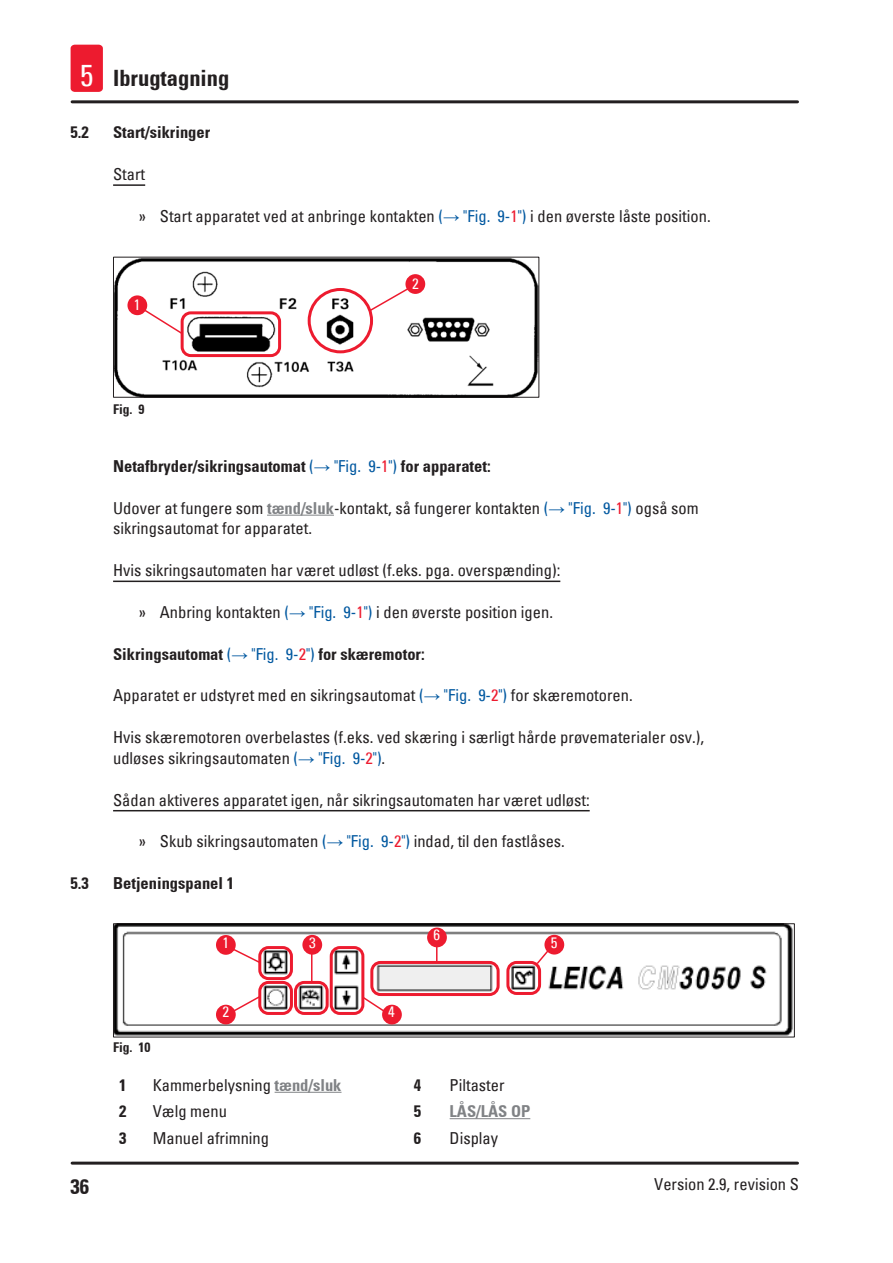
<style>
.page{position:relative;width:893px;height:1263px;background:#fff}
.page>*{position:absolute;margin:0;border:0;box-sizing:border-box;transform-origin:0 0}
.t1{font:700 condensed 22.5px "Univers";color:#231f20}
.t2{font:700 condensed 21px "Univers";color:#231f20}
.Description_text{font:condensed 16.5px/20.9px "Univers";color:#231f20}
.Subheading{font:700 condensed 16.5px "Univers";color:#231f20}
.I_Topic{font:condensed 16.5px "Univers";color:#231f20}
.Table_text{font:condensed 16.5px "Univers";color:#231f20}
.Table_text-2{font:700 condensed 16.5px "Univers";color:#808285}
.Table_heading{font:700 condensed 16.5px "Univers";color:#231f20}
.t3{font:condensed 15px "Univers";color:#fff}
.t4{font:700 condensed 13.5px "Univers";color:#231f20}
.s1{font-weight:400;font-size:30px;color:#fff}
.s2{color:#0058a0}
.s3{font-family:"Arial";font-stretch:normal;color:#0058a0}
.s4{color:#ed1b2f}
.s5{font-weight:400;color:#0058a0}
.s6{font-family:"Arial";font-weight:400;font-stretch:normal;color:#0058a0}
.s7{font-weight:400;color:#ed1b2f}
.s8{font-weight:700;color:#808285}
</style>
<div class="page">
<hr style="left:72px;top:1161px;width:725px;height:3px;background:#231f20">
<hr style="left:72px;top:100px;width:725px;height:3px;background:#231f20">
<div style="left:71px;top:45px;width:32px;height:47px;background:#ed1b2f;border-radius:4px"></div>
<hr style="left:113px;top:184px;width:32px;height:2px;background:#231f20">
<hr style="left:267px;top:515px;width:67px;height:1px;background:#808285">
<hr style="left:113px;top:581px;width:447px;height:1px;background:#231f20">
<hr style="left:113px;top:810px;width:477px;height:1px;background:#231f20">
<img style="left:115px;top:259px;width:422px;height:137px">
<div style="left:127px;top:295px;width:20px;height:20px;background:#ed1b2f;border-radius:50%"></div>
<div style="left:405px;top:274px;width:20px;height:20px;background:#ed1b2f;border-radius:50%"></div>
<div style="left:308px;top:288px;width:65px;height:65px;border:3px solid #ed1b2f;border-radius:50%"></div>
<svg style="left:368px;top:286px;width:43px;height:27px"></svg>
<svg style="left:143px;top:308px;width:41px;height:27px"></svg>
<div style="left:181px;top:311px;width:100px;height:46px;border:3px solid #ed1b2f;border-radius:9px"></div>
<div style="left:113px;top:257px;width:426px;height:141px;border:1px solid #231f20"></div>
<img style="left:115px;top:925px;width:678px;height:110px">
<div style="left:258px;top:946px;width:35px;height:34px;border:3px solid #ed1b2f;border-radius:9px"></div>
<div style="left:258px;top:981px;width:35px;height:34px;border:3px solid #ed1b2f;border-radius:9px"></div>
<div style="left:294px;top:981px;width:35px;height:34px;border:3px solid #ed1b2f;border-radius:9px"></div>
<div style="left:506px;top:961px;width:35px;height:34px;border:3px solid #ed1b2f;border-radius:9px"></div>
<div style="left:370px;top:961px;width:130px;height:35px;border:3px solid #ed1b2f;border-radius:9px"></div>
<div style="left:330px;top:946px;width:34px;height:69px;border:3px solid #ed1b2f;border-radius:9px"></div>
<div style="left:216px;top:935px;width:20px;height:20px;background:#ed1b2f;border-radius:50%"></div>
<div style="left:544px;top:935px;width:20px;height:19px;background:#ed1b2f;border-radius:50%"></div>
<div style="left:302px;top:935px;width:20px;height:20px;background:#ed1b2f;border-radius:50%"></div>
<div style="left:216px;top:1005px;width:20px;height:19px;background:#ed1b2f;border-radius:50%"></div>
<div style="left:427px;top:927px;width:20px;height:20px;background:#ed1b2f;border-radius:50%"></div>
<div style="left:382px;top:1005px;width:20px;height:19px;background:#ed1b2f;border-radius:50%"></div>
<svg style="left:436px;top:947px;width:2px;height:15px"></svg>
<svg style="left:311px;top:955px;width:1px;height:26px"></svg>
<svg style="left:232px;top:995px;width:29px;height:18px"></svg>
<svg style="left:231px;top:947px;width:30px;height:17px"></svg>
<svg style="left:361px;top:995px;width:26px;height:18px"></svg>
<svg style="left:535px;top:949px;width:15px;height:16px"></svg>
<div style="left:113px;top:923px;width:682px;height:114px;border:1px solid #231f20"></div>
<hr style="left:275px;top:1092px;width:67px;height:1px;background:#808285">
<hr style="left:450px;top:1118px;width:80px;height:1px;background:#808285">
<h1 class="t1" style="left:80px;top:65px;width:151px"><span class="s1">5</span> Ibrugtagning</h1>
<p class="Subheading" style="left:71px;top:122px;width:20px">5.2</p>
<p class="Subheading" style="left:113px;top:122px;width:99px">Start/sikringer</p>
<p class="I_Topic" style="left:113px;top:164px;width:34px">Start</p>
<p class="Description_text" style="left:139px;top:205px;width:574px">» Start apparatet ved at anbringe kontakten <span class="s2">(</span><span class="s3">→</span> <span class="s2">"Fig. 9‑</span><span class="s4">1</span><span class="s2">")</span> i den øverste låste position.</p>
<p class="t3" style="left:134px;top:296px;width:8px">1</p>
<p class="t4" style="left:113px;top:401px;width:33px">Fig. 9</p>
<p class="t3" style="left:412px;top:274px;width:8px">2</p>
<p class="Subheading" style="left:113px;top:456px;width:379px">Netafbryder/sikringsautomat <span class="s5">(</span><span class="s6">→</span> <span class="s5">"Fig. 9‑</span><span class="s7">1</span><span class="s5">")</span> for apparatet:</p>
<p class="Description_text" style="left:113px;top:497px;width:587px">Udover at fungere som <span class="s8">tænd/sluk</span>-kontakt, så fungerer kontakten <span class="s2">(</span><span class="s3">→</span> <span class="s2">"Fig. 9‑</span><span class="s4">1</span><span class="s2">")</span> også som sikringsautomat for apparatet.</p>
<p class="I_Topic" style="left:113px;top:560px;width:449px">Hvis sikringsautomaten har været udløst (f.eks. pga. overspænding):</p>
<p class="Description_text" style="left:139px;top:601px;width:416px">» Anbring kontakten <span class="s2">(</span><span class="s3">→</span> <span class="s2">"Fig. 9‑</span><span class="s4">1</span><span class="s2">")</span> i den øverste position igen.</p>
<p class="Subheading" style="left:113px;top:643px;width:313px">Sikringsautomat <span class="s5">(</span><span class="s6">→</span> <span class="s5">"Fig. 9‑</span><span class="s7">2</span><span class="s5">")</span> for skæremotor:</p>
<p class="Description_text" style="left:113px;top:684px;width:521px">Apparatet er udstyret med en sikringsautomat <span class="s2">(</span><span class="s3">→</span> <span class="s2">"Fig. 9‑</span><span class="s4">2</span><span class="s2">")</span> for skæremotoren.</p>
<p class="Description_text" style="left:113px;top:726px;width:593px">Hvis skæremotoren overbelastes (f.eks. ved skæring i særligt hårde prøvematerialer osv.), udløses sikringsautomaten <span class="s2">(</span><span class="s3">→</span> <span class="s2">"Fig. 9‑</span><span class="s4">2</span><span class="s2">")</span>.</p>
<p class="I_Topic" style="left:113px;top:789px;width:478px">Sådan aktiveres apparatet igen, når sikringsautomaten har været udløst:</p>
<p class="Description_text" style="left:139px;top:830px;width:428px">» Skub sikringsautomaten <span class="s2">(</span><span class="s3">→</span> <span class="s2">"Fig. 9‑</span><span class="s4">2</span><span class="s2">")</span> indad, til den fastlåses.</p>
<p class="Subheading" style="left:71px;top:873px;width:20px">5.3</p>
<p class="Subheading" style="left:113px;top:873px;width:122px">Betjeningspanel 1</p>
<p class="t3" style="left:434px;top:925px;width:8px">6</p>
<p class="t3" style="left:222px;top:933px;width:8px">1</p>
<p class="t3" style="left:309px;top:933px;width:8px">3</p>
<p class="t3" style="left:551px;top:933px;width:8px">5</p>
<p class="t3" style="left:222px;top:1002px;width:8px">2</p>
<p class="t3" style="left:388px;top:1002px;width:8px">4</p>
<p class="t4" style="left:113px;top:1038px;width:39px">Fig. 10</p>
<p class="Table_heading" style="left:119px;top:1075px;width:9px">1</p>
<p class="Table_text" style="left:153px;top:1074px;width:190px">Kammerbelysning <span class="s8">tænd/sluk</span></p>
<p class="Table_heading" style="left:414px;top:1075px;width:9px">4</p>
<p class="Table_text" style="left:450px;top:1074px;width:56px">Piltaster</p>
<p class="Table_heading" style="left:119px;top:1101px;width:9px">2</p>
<p class="Table_text" style="left:153px;top:1101px;width:76px">Vælg menu</p>
<p class="Table_heading" style="left:414px;top:1101px;width:9px">5</p>
<p class="Table_text-2" style="left:450px;top:1101px;width:82px">LÅS/LÅS OP</p>
<p class="Table_heading" style="left:119px;top:1127px;width:9px">3</p>
<p class="Table_text" style="left:153px;top:1127px;width:118px">Manuel afrimning</p>
<p class="Table_heading" style="left:414px;top:1127px;width:9px">6</p>
<p class="Table_text" style="left:450px;top:1127px;width:50px">Display</p>
<p class="t2" style="left:71px;top:1173px;width:20px">36</p>
<p class="Description_text" style="left:654px;top:1173px;width:146px">Version 2.9, revision S</p>
</div>
